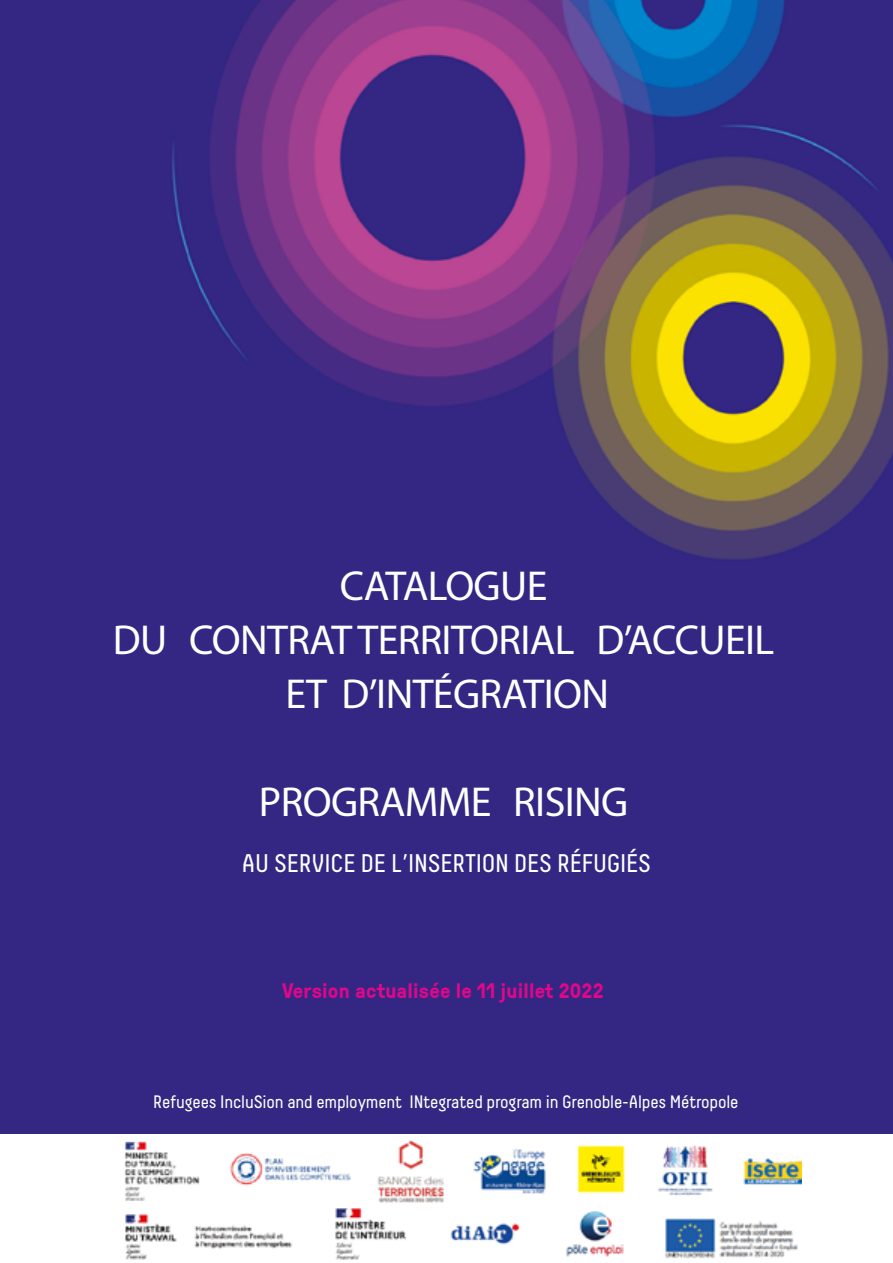
<style>
.page{position:relative;width:893px;height:1263px;background:#fff}
.page>*{position:absolute;margin:0;border:0;box-sizing:border-box;transform-origin:0 0}
.t1{font:42px/54px "Myriad Pro";letter-spacing:-.015em;color:#fff;text-align:center}
.t2{font:25.5px "Decima";letter-spacing:-.01em;color:#fff}
.t3{font:700 21px "GT Pressura";letter-spacing:.01em;color:#df078a}
.t4{font:18px "Decima";letter-spacing:-.01em;color:#fff}
</style>
<div class="page">
<img style="left:121px;top:1133px;width:681px;height:127px">
<img style="left:0;top:0;width:893px;height:1133px">
<h1 class="t1" style="left:113px;top:558px;width:663px">CATALOGUE<br>DU CONTRAT TERRITORIAL D’ACCUEIL<br>ET D’INTÉGRATION</h1>
<h1 class="t1" style="left:259px;top:774px;width:371px">PROGRAMME RISING</h1>
<h2 class="t2" style="left:242px;top:848px;width:411px">au service de l’insertion des réfugiés</h2>
<p class="t3" style="left:282px;top:975px;width:323px">Version actualisée le 11 juillet 2022</p>
<p class="t4" style="left:153px;top:1091px;width:587px">Refugees Inclusion and employment INtegrated program in Grenoble-Alpes Métropole</p>
</div>
